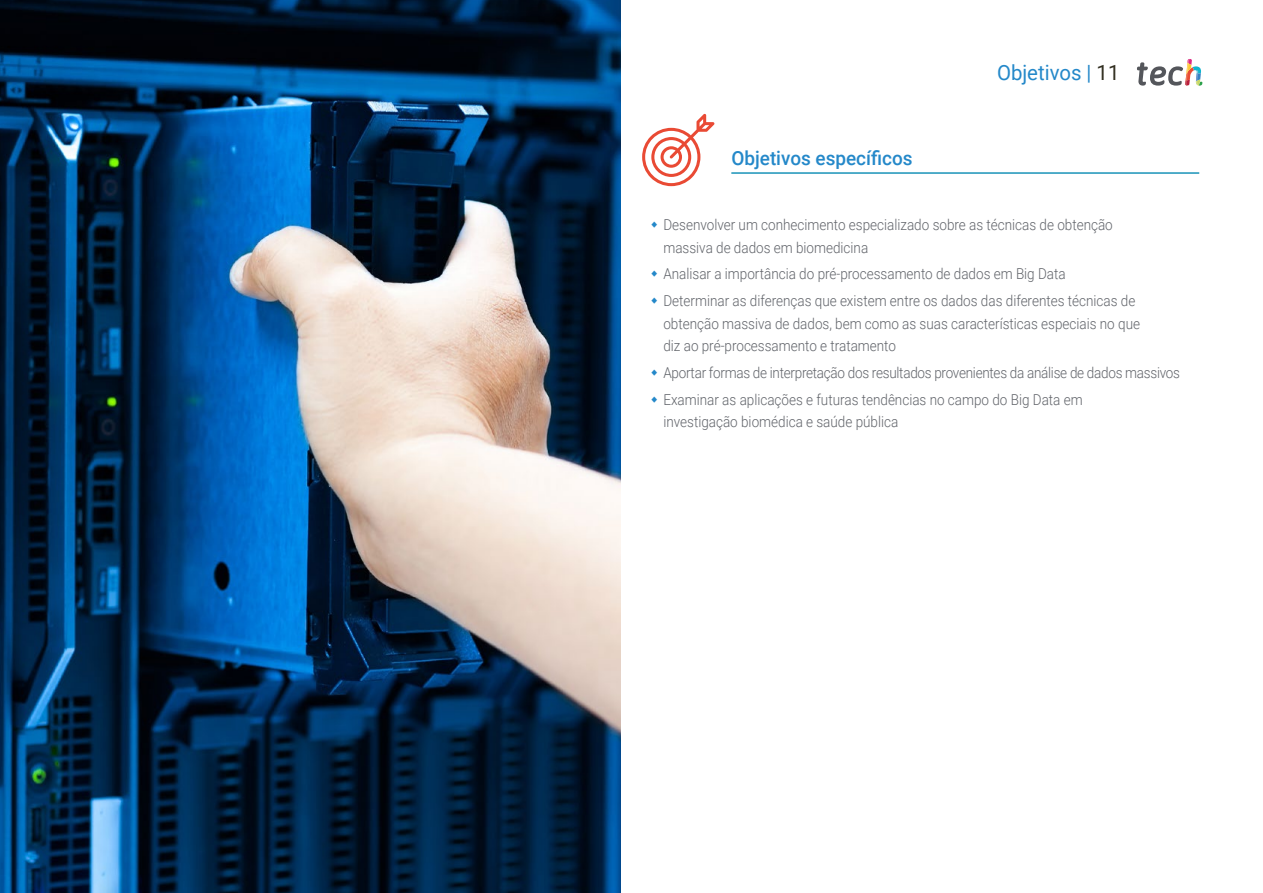
<style>
.page{position:relative;width:1263px;height:893px;background:#fff}
.page>*{position:absolute;margin:0;border:0;box-sizing:border-box;transform-origin:0 0}
.t1{font:21px "Roboto";color:#2488c9}
.t2{font:500 19.5px "Roboto";color:#2488c9}
.t3{font:300 15px/22.5px "Roboto";color:#61646a;scale:.9 1}
.t4{font:300 15px/26.7px "Roboto";letter-spacing:-.02em;color:#61646a;scale:.9 1}
.s1{color:#312e20}
</style>
<div class="page">
<svg style="left:642px;top:114px;width:72px;height:72px"></svg>
<hr style="left:731px;top:173px;width:468px;height:1px;background:#2488c9">
<img style="left:0;top:0;width:621px;height:893px">
<svg style="left:1137px;top:59px;width:65px;height:27px"></svg>
<h2 class="t2" style="left:731px;top:144px;width:183px">Objetivos específicos</h2>
<h1 class="t1" style="left:997px;top:57px;width:124px">Objetivos | <span class="s1">11</span></h1>
<p class="t3" style="left:663px;top:213px;width:501px">Desenvolver um conhecimento especializado sobre as técnicas de obtenção massiva de dados em biomedicina</p>
<p class="t3" style="left:663px;top:260px;width:526px;line-height:26.7px">Analisar a importância do pré-processamento de dados em Big Data<br>Determinar as diferenças que existem entre os dados das diferentes técnicas de</p>
<p class="t3" style="left:663px;top:311px;width:531px">obtenção massiva de dados, bem como as suas características especiais no que diz ao pré-processamento e tratamento</p>
<p class="t4" style="left:663px;top:359px;width:576px">Aportar formas de interpretação dos resultados provenientes da análise de dados massivos<br>Examinar as aplicações e futuras tendências no campo do Big Data em</p>
<p class="t3" style="left:663px;top:410px;width:262px">investigação biomédica e saúde pública</p>
</div>
